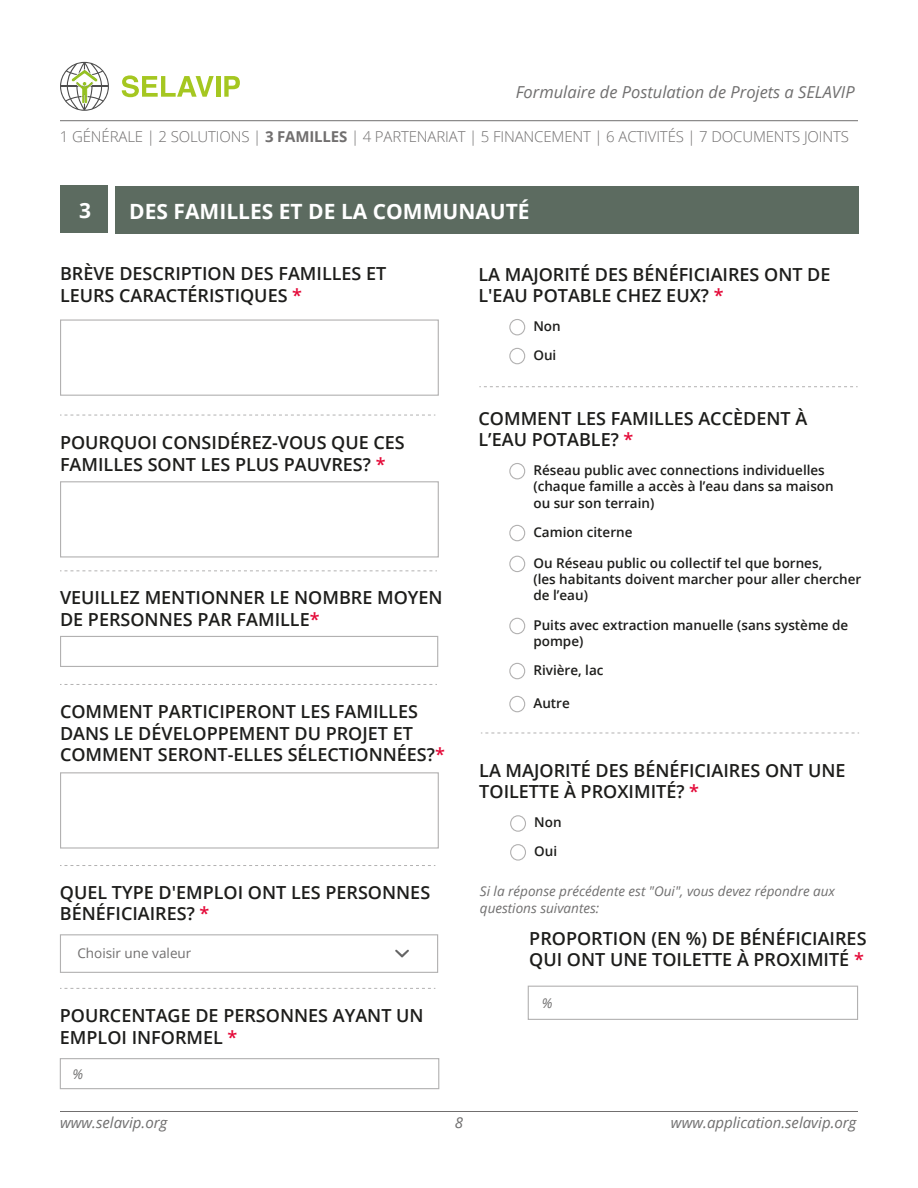
<style>
.page{position:relative;width:918px;height:1188px;background:#fff}
.page>*{position:absolute;margin:0;border:0;box-sizing:border-box;transform-origin:0 0}
.t1{font:700 21px "Open Sans";color:#fff}
.t2{font:600 18px/21.6px "Open Sans";color:#1d1d1b}
.t3{font:italic 16.5px "Open Sans";color:#706f6f}
.t4{font:300 15px "Open Sans";letter-spacing:-.01em;color:#716f6f}
.t5{font:italic 15px "Open Sans";color:#706f6f}
.t6{font:600 13.5px/16.2px "Open Sans";color:#1d1d1b}
.t7{font:italic 13.5px/16.2px "Open Sans";color:#706f6f}
.t8{font:13.5px "Open Sans";color:#716f6f}
.s1{font-weight:700}
.s2{color:#e40837}
</style>
<div class="page">
<div style="left:510px;top:815px;width:16px;height:17px;border:1px solid #b2b1b1;border-radius:50%"></div>
<div style="left:510px;top:844px;width:16px;height:17px;border:1px solid #b2b1b1;border-radius:50%"></div>
<hr style="left:60px;top:120px;width:798px;height:1px;background:#716f6f">
<svg style="left:122px;top:75px;width:92px;height:22px"></svg>
<hr style="left:216px;top:76px;width:4px;height:21px;background:#a5c721">
<svg style="left:224px;top:76px;width:16px;height:21px"></svg>
<svg style="left:60px;top:62px;width:49px;height:49px"></svg>
<div style="left:61px;top:186px;width:47px;height:47px;background:#5c6b60"></div>
<div style="left:115px;top:186px;width:744px;height:47px;background:#5c6b60"></div>
<hr style="left:60px;top:1111px;width:798px;height:1px;background:#716f6f">
<div style="left:60px;top:1058px;width:379px;height:31px;border:1px solid #b2b1b1"></div>
<div style="left:60px;top:636px;width:378px;height:31px;border:1px solid #b2b1b1"></div>
<svg style="left:60px;top:684px;width:377px;height:1px"></svg>
<div style="left:60px;top:319px;width:379px;height:77px;border:1px solid #b2b1b1"></div>
<svg style="left:60px;top:415px;width:375px;height:1px"></svg>
<div style="left:60px;top:772px;width:379px;height:77px;border:1px solid #b2b1b1"></div>
<svg style="left:60px;top:865px;width:375px;height:1px"></svg>
<div style="left:60px;top:934px;width:378px;height:39px;border:1px solid #b2b1b1"></div>
<svg style="left:395px;top:950px;width:14px;height:8px"></svg>
<div style="left:509px;top:319px;width:16px;height:16px;border:1px solid #b2b1b1;border-radius:50%"></div>
<div style="left:509px;top:348px;width:16px;height:16px;border:1px solid #b2b1b1;border-radius:50%"></div>
<svg style="left:479px;top:386px;width:379px;height:1px"></svg>
<div style="left:509px;top:463px;width:16px;height:16px;border:1px solid #b2b1b1;border-radius:50%"></div>
<div style="left:509px;top:525px;width:16px;height:16px;border:1px solid #b2b1b1;border-radius:50%"></div>
<div style="left:509px;top:556px;width:16px;height:16px;border:1px solid #b2b1b1;border-radius:50%"></div>
<div style="left:509px;top:618px;width:16px;height:16px;border:1px solid #b2b1b1;border-radius:50%"></div>
<div style="left:509px;top:663px;width:16px;height:16px;border:1px solid #b2b1b1;border-radius:50%"></div>
<div style="left:509px;top:696px;width:16px;height:16px;border:1px solid #b2b1b1;border-radius:50%"></div>
<div style="left:528px;top:986px;width:330px;height:34px;border:1px solid #b2b1b1"></div>
<svg style="left:60px;top:988px;width:375px;height:1px"></svg>
<svg style="left:481px;top:733px;width:378px;height:1px"></svg>
<svg style="left:60px;top:570px;width:377px;height:1px"></svg>
<div style="left:60px;top:481px;width:379px;height:77px;border:1px solid #b2b1b1"></div>
<p class="t3" style="left:516px;top:80px;width:341px">Formulaire de Postulation de Projets a SELAVIP</p>
<p class="t4" style="left:60px;top:127px;width:791px">1 GÉNÉRALE | 2 SOLUTIONS | <span class="s1">3 FAMILLES</span> | 4 PARTENARIAT | 5 FINANCEMENT | 6 ACTIVITÉS | 7 DOCUMENTS JOINTS</p>
<p class="t1" style="left:79px;top:196px;width:13px">3</p>
<p class="t1" style="left:129px;top:196px;width:402px">DES FAMILLES ET DE LA COMMUNAUTÉ</p>
<p class="t2" style="left:60px;top:262px;width:328px">BRÈVE DESCRIPTION DES FAMILLES ET<br>LEURS CARACTÉRISTIQUES <span class="s2">*</span></p>
<p class="t2" style="left:60px;top:432px;width:346px">POURQUOI CONSIDÉREZ-VOUS QUE CES<br>FAMILLES SONT LES PLUS PAUVRES? <span class="s2">*</span></p>
<p class="t2" style="left:60px;top:586px;width:384px">VEUILLEZ MENTIONNER LE NOMBRE MOYEN<br>DE PERSONNES PAR FAMILLE<span class="s2">*</span></p>
<p class="t2" style="left:60px;top:700px;width:386px">COMMENT PARTICIPERONT LES FAMILLES<br>DANS LE DÉVELOPPEMENT DU PROJET ET<br>COMMENT SERONT-ELLES SÉLECTIONNÉES?<span class="s2">*</span></p>
<p class="t2" style="left:60px;top:881px;width:372px">QUEL TYPE D'EMPLOI ONT LES PERSONNES<br>BÉNÉFICIAIRES? <span class="s2">*</span></p>
<p class="t8" style="left:77px;top:943px;width:115px">Choisir une valeur</p>
<p class="t2" style="left:60px;top:1004px;width:365px">POURCENTAGE DE PERSONNES AYANT UN<br>EMPLOI INFORMEL <span class="s2">*</span></p>
<p class="t7" style="left:73px;top:1066px;width:12px">%</p>
<p class="t2" style="left:479px;top:263px;width:354px">LA MAJORITÉ DES BÉNÉFICIAIRES ONT DE<br>L'EAU POTABLE CHEZ EUX? <span class="s2">*</span></p>
<p class="t6" style="left:533px;top:311px;width:29px;line-height:29px">Non<br>Oui</p>
<p class="t2" style="left:479px;top:407px;width:330px">COMMENT LES FAMILLES ACCÈDENT À<br>L’EAU POTABLE? <span class="s2">*</span></p>
<p class="t6" style="left:533px;top:462px;width:302px">Réseau public avec connections individuelles (chaque famille a accès à l’eau dans sa maison ou sur son terrain)</p>
<p class="t6" style="left:533px;top:524px;width:101px">Camion citerne</p>
<p class="t6" style="left:533px;top:555px;width:330px">Ou Réseau public ou collectif tel que bornes,<br>(les habitants doivent marcher pour aller chercher de l’eau)</p>
<p class="t6" style="left:533px;top:617px;width:316px">Puits avec extraction manuelle (sans système de pompe)</p>
<p class="t6" style="left:533px;top:662px;width:72px">Rivière, lac</p>
<p class="t6" style="left:533px;top:695px;width:38px">Autre</p>
<p class="t2" style="left:479px;top:759px;width:368px">LA MAJORITÉ DES BÉNÉFICIAIRES ONT UNE<br>TOILETTE À PROXIMITÉ? <span class="s2">*</span></p>
<p class="t6" style="left:534px;top:808px;width:29px;line-height:29px">Non<br>Oui</p>
<p class="t7" style="left:480px;top:883px;width:357px">Si la réponse précédente est "Oui", vous devez répondre aux questions suivantes:</p>
<p class="t2" style="left:529px;top:927px;width:339px">PROPORTION (EN %) DE BÉNÉFICIAIRES<br>QUI ONT UNE TOILETTE À PROXIMITÉ <span class="s2">*</span></p>
<p class="t7" style="left:542px;top:994px;width:12px">%</p>
<p class="t5" style="left:60px;top:1112px;width:109px">www.selavip.org</p>
<p class="t5" style="left:455px;top:1112px;width:10px">8</p>
<p class="t5" style="left:671px;top:1112px;width:187px">www.application.selavip.org</p>
</div>
